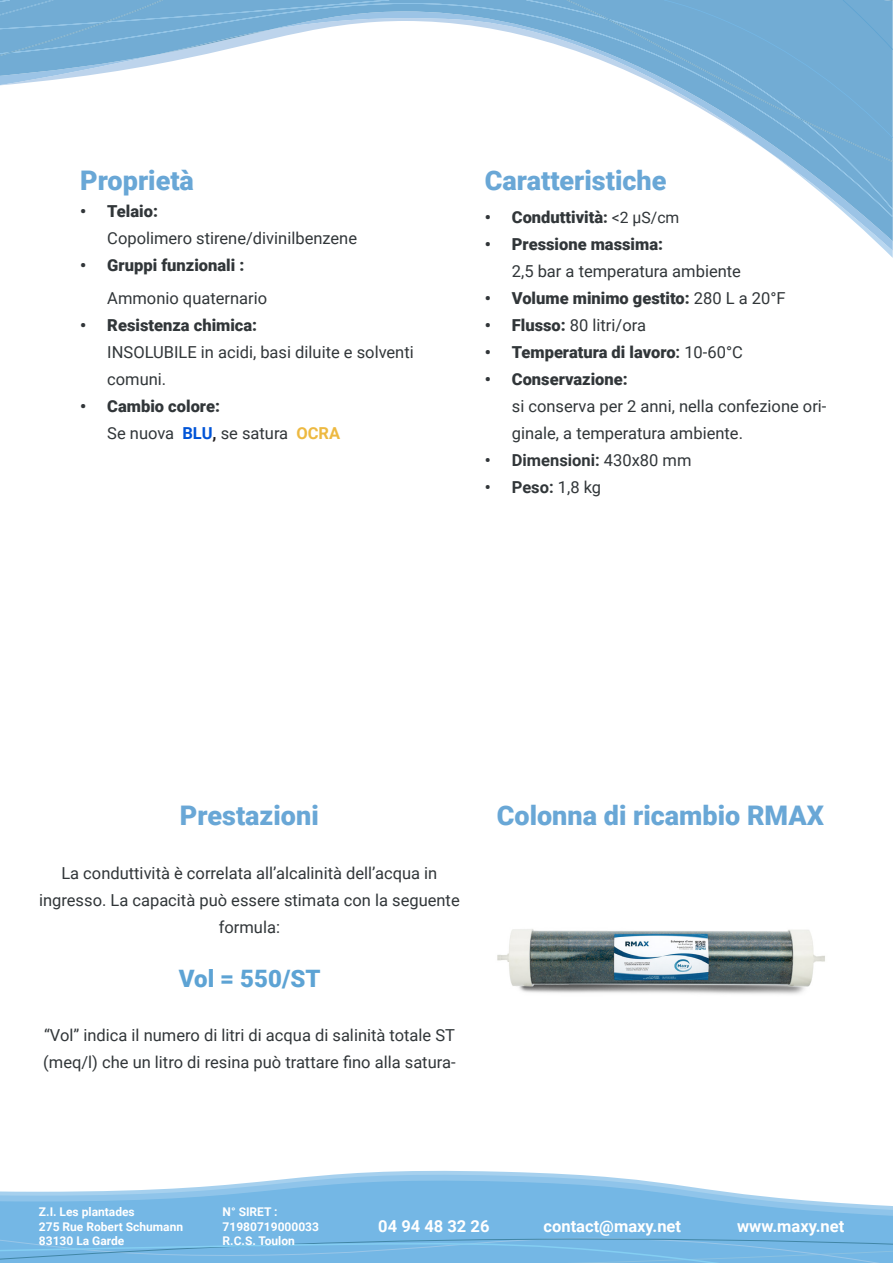
<style>
.page{position:relative;width:893px;height:1263px;background:#fff}
.page>*{position:absolute;margin:0;border:0;box-sizing:border-box;transform-origin:0 0}
.t1{font:900 27px "Roboto";color:#69a7d6}
.t2{font:900 24px "Roboto";color:#5da3d4}
.t3{font:16.5px/27px "Roboto";color:#313639}
.t4{font:900 16.5px "Roboto";color:#313639}
.t5{font:700 16.5px "Roboto";color:#fff}
.t6{font:700 16.5px "Roboto";color:#313639}
.t7{font:700 12px/14.4px "Roboto";color:#fff}
.s1{font-weight:900}
.s2{font-weight:700;color:#0054d7}
.s3{font-weight:700;color:#231f20}
.s4{font-weight:700;color:#edb941}
.s5{font-size:15.75px}
.s6{font-weight:400;font-size:15.75px}
.s7{font-weight:400}
.s8{font-weight:700}
</style>
<div class="page">
<svg style="left:0;top:1170px;width:855px;height:34px"></svg>
<div style="left:0;top:1204px;width:893px;height:18px;background:#74b7e5"></div>
<svg style="left:0;top:1222px;width:893px;height:41px;background:#74b6e3"></svg>
<svg style="left:782px;top:162px;width:111px;height:55px"></svg>
<svg style="left:749px;top:138px;width:144px;height:24px;background:#88b9db"></svg>
<svg style="left:0;top:0;width:893px;height:138px"></svg>
<img style="left:497px;top:929px;width:328px;height:66px">
<h1 class="t1" style="left:80px;top:161px;width:115px">Proprietà</h1>
<p class="t4" style="left:80px;top:200px;width:79px">• Telaio:</p>
<p class="t3" style="left:107px;top:224px;width:251px">Copolimero stirene/divinilbenzene</p>
<p class="t4" style="left:80px;top:254px;width:166px">• Gruppi funzionali :</p>
<p class="t3" style="left:107px;top:284px;width:161px">Ammonio quaternario</p>
<p class="t4" style="left:80px;top:314px;width:178px">• Resistenza chimica:</p>
<p class="t3" style="left:107px;top:338px;width:308px">INSOLUBILE in acidi, basi diluite e solventi comuni.</p>
<p class="t3" style="left:107px;top:392px;width:234px;text-indent:-27px"><span class="s1">• Cambio colore:<br></span>Se nuova <span class="s2">BLU</span><span class="s3">,</span> se satura <span class="s4">OCRA</span></p>
<h1 class="t1" style="left:485px;top:161px;width:183px">Caratteristiche</h1>
<p class="t4" style="left:485px;top:206px;width:196px">• Conduttività<span class="s5">:</span> <span class="s6">&lt;2 µS/cm</span></p>
<p class="t4" style="left:485px;top:233px;width:180px">• Pressione massima:</p>
<p class="t3" style="left:512px;top:257px;width:231px">2,5 bar a temperatura ambiente</p>
<p class="t4" style="left:485px;top:287px;width:302px">• Volume minimo gestito: <span class="s7">280 L a 20°F</span></p>
<p class="t3" style="left:485px;top:311px;width:163px"><span class="s1">• Flusso:</span> 80 litri/ora</p>
<p class="t4" style="left:485px;top:341px;width:260px">• Temperatura di lavoro<span class="s8">:</span> <span class="s7">10-60°C</span></p>
<p class="t4" style="left:485px;top:368px;width:144px">• Conservazione:</p>
<p class="t3" style="left:512px;top:392px;width:316px">si conserva per 2 anni, nella confezione ori&shy;ginale, a temperatura ambiente.</p>
<p class="t6" style="left:485px;top:449px;width:208px">• Dimensioni: <span class="s7">430x80 mm</span></p>
<p class="t6" style="left:485px;top:476px;width:118px">• Peso: <span class="s7">1,8 kg</span></p>
<h1 class="t1" style="left:180px;top:796px;width:140px">Prestazioni</h1>
<p class="t3" style="left:39px;top:859px;width:422px;text-align:center">La conduttività è correlata all’alcalinità dell’acqua in ingresso. La capacità può essere stimata con la seguente formula:</p>
<h2 class="t2" style="left:179px;top:962px;width:143px">Vol = 550/ST</h2>
<p class="t3" style="left:43px;top:1021px;width:414px">“Vol” indica il numero di litri di acqua di salinità totale ST (meq/l) che un litro di resina può trattare fino alla satura-</p>
<h1 class="t1" style="left:497px;top:796px;width:329px">Colonna di ricambio RMAX</h1>
<p class="t7" style="left:39px;top:1204px;width:146px">Z.I. Les plantades<br>275 Rue Robert Schumann<br>83130 La Garde</p>
<p class="t7" style="left:223px;top:1204px;width:98px">N° SIRET :<br>71980719000033<br>R.C.S. Toulon</p>
<p class="t5" style="left:378px;top:1214px;width:113px">04 94 48 32 26</p>
<p class="t5" style="left:544px;top:1214px;width:139px">contact@maxy.net</p>
<p class="t5" style="left:737px;top:1214px;width:109px">www.maxy.net</p>
</div>
